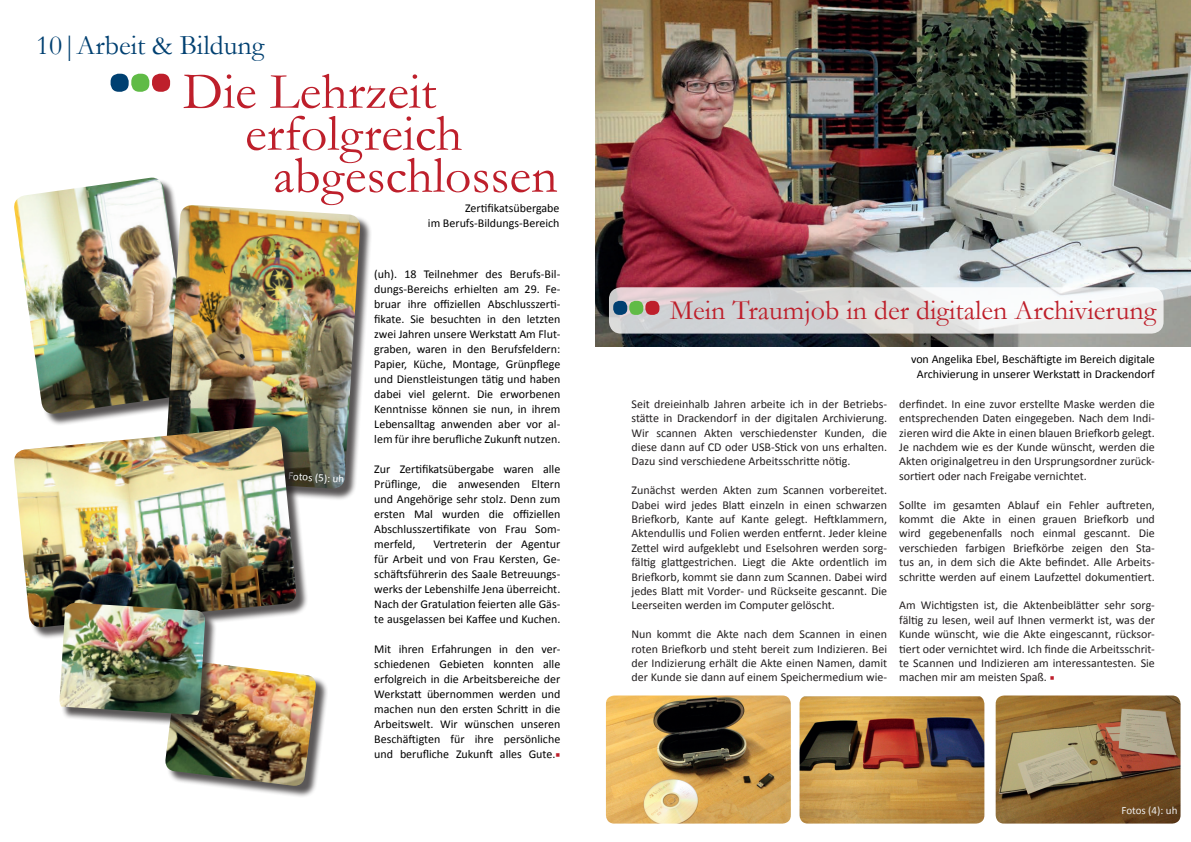
<style>
.page{position:relative;width:1191px;height:842px;background:#fff}
.page>*{position:absolute;margin:0;border:0;box-sizing:border-box;transform-origin:0 0}
.t1{font:52px "Garamond";color:#be1f2b}
.t2{font:28px "Garamond";color:#be1f2b}
.t3{font:28px "Garamond";color:#004071}
.t4{font:12px/14.4px "Calibri";color:#231f20;text-align:justify}
.t5{font:12px/15px "Calibri";color:#000;text-align:justify}
.t6{font:11px "Calibri";color:#eeeeef}
.t7{font:11px "Calibri";color:#fff}
.s1{font-family:"Minion Pro";color:#be1f2b}
</style>
<div class="page">
<div style="left:131px;top:74px;width:18px;height:18px;background:#60bb46;border-radius:8px"></div>
<div style="left:152px;top:74px;width:18px;height:18px;background:#be1f2b;border-radius:8px"></div>
<div style="left:111px;top:74px;width:18px;height:18px;background:#004071;border-radius:8px"></div>
<img style="left:596px;top:0;width:595px;height:347px">
<img style="left:606px;top:695px;width:185px;height:128px">
<img style="left:799px;top:696px;width:185px;height:127px">
<img style="left:995px;top:695px;width:185px;height:128px">
<svg style="left:609px;top:287px;width:554px;height:47px"></svg>
<div style="left:629px;top:301px;width:14px;height:14px;background:#60bb46;border-radius:6px"></div>
<div style="left:613px;top:301px;width:14px;height:14px;background:#004071;border-radius:6px"></div>
<div style="left:645px;top:301px;width:14px;height:14px;background:#be1f2b;border-radius:6px"></div>
<div style="left:16px;top:179px;width:187px;height:247px;background:#231f20;opacity:.75"></div>
<img style="left:14px;top:178px;width:178px;height:237px">
<div style="left:166px;top:206px;width:206px;height:295px;background:#231f20;opacity:.75"></div>
<img style="left:164px;top:205px;width:197px;height:284px">
<div style="left:167px;top:662px;width:161px;height:136px;background:#231f20;opacity:.75"></div>
<img style="left:165px;top:662px;width:152px;height:125px">
<div style="left:16px;top:428px;width:292px;height:211px;background:#231f20;opacity:.75"></div>
<img style="left:14px;top:426px;width:283px;height:202px">
<div style="left:61px;top:604px;width:156px;height:123px;background:#231f20;opacity:.75"></div>
<img style="left:59px;top:603px;width:147px;height:112px">
<h2 class="t3" style="left:36px;top:27px;width:230px">10|Arbeit &amp; Bildung</h2>
<h1 class="t1" style="left:183px;top:56px;width:254px">Die Lehrzeit</h1>
<h1 class="t1" style="left:245px;top:98px;width:219px">erfolgreich</h1>
<h1 class="t1" style="left:273px;top:140px;width:286px">abgeschlossen</h1>
<p class="t5" style="left:428px;top:200px;width:133px;text-align:right">Zertifikatsübergabe<br>im Berufs-Bildungs-Bereich</p>
<p class="t7" style="left:288px;top:469px;width:58px;rotate:3deg">Fotos (5): uh</p>
<p class="t5" style="left:374px;top:267px;width:187px">(uh). 18 Teilnehmer des Berufs-Bil&shy;dungs-Bereichs erhielten am 29. Fe&shy;bruar ihre offiziellen Abschlusszerti&shy;fikate. Sie besuchten in den letzten zwei Jahren unsere Werkstatt Am Flut&shy;graben, waren in den Berufsfeldern:<br>Papier, Küche, Montage, Grünpflege und Dienstleistungen tätig und haben dabei viel gelernt. Die erworbenen Kenntnisse können sie nun, in ihrem Lebensalltag anwenden aber vor al&shy;lem für ihre berufliche Zukunft nutzen.</p>
<p class="t5" style="left:374px;top:462px;width:187px">Zur Zertifikatsübergabe waren alle Prüflinge, die anwesenden Eltern und Angehörige sehr stolz. Denn zum ersten Mal wurden die offiziellen Abschlusszertifikate von Frau Som&shy;merfeld,</p>
<p class="t5" style="left:374px;top:537px;width:187px;text-indent:59px">Vertreterin der Agentur für Arbeit und von Frau Kersten, Ge&shy;schäftsführerin des Saale Betreuungs&shy;werks der Lebenshilfe Jena überreicht.<br>Nach der Gratulation feierten alle Gäs&shy;te ausgelassen bei Kaffee und Kuchen.</p>
<p class="t5" style="left:374px;top:642px;width:187px">Mit ihren Erfahrungen in den ver&shy;schiedenen Gebieten konnten alle erfolgreich in die Arbeitsbereiche der Werkstatt übernommen werden und machen nun den ersten Schritt in die Arbeitswelt. Wir wünschen unseren Beschäftigten für ihre persönliche und berufliche Zukunft alles Gute.<span class="s1">■</span></p>
<h2 class="t2" style="left:670px;top:292px;width:488px">Mein Traumjob in der digitalen Archivierung</h2>
<p class="t4" style="left:631px;top:397px;width:257px">Seit dreieinhalb Jahren arbeite ich in der Betriebs&shy;stätte in Drackendorf in der digitalen Archivierung.<br>Wir scannen Akten verschiedenster Kunden, die diese dann auf CD oder USB-Stick von uns erhalten.<br>Dazu sind verschiedene Arbeitsschritte nötig.</p>
<p class="t4" style="left:631px;top:483px;width:257px">Zunächst werden Akten zum Scannen vorbereitet.<br>Dabei wird jedes Blatt einzeln in einen schwarzen Briefkorb, Kante auf Kante gelegt. Heftklammern, Aktendullis und Folien werden entfernt. Jeder kleine Zettel wird aufgeklebt und Eselsohren werden sorg&shy;fältig glattgestrichen. Liegt die Akte ordentlich im Briefkorb, kommt sie dann zum Scannen. Dabei wird jedes Blatt mit Vorder- und Rückseite gescannt. Die Leerseiten werden im Computer gelöscht.</p>
<p class="t4" style="left:631px;top:627px;width:257px">Nun kommt die Akte nach dem Scannen in einen roten Briefkorb und steht bereit zum Indizieren. Bei der Indizierung erhält die Akte einen Namen, damit der Kunde sie dann auf einem Speichermedium wie-</p>
<p class="t5" style="left:911px;top:352px;width:245px;text-align:center">von Angelika Ebel, Beschäftigte im Bereich digitale<br>Archivierung in unserer Werkstatt in Drackendorf</p>
<p class="t4" style="left:899px;top:397px;width:257px">derfindet. In eine zuvor erstellte Maske werden die entsprechenden Daten eingegeben. Nach dem Indi&shy;zieren wird die Akte in einen blauen Briefkorb gelegt.<br>Je nachdem wie es der Kunde wünscht, werden die Akten originalgetreu in den Ursprungsordner zurück&shy;sortiert oder nach Freigabe vernichtet.</p>
<p class="t4" style="left:899px;top:497px;width:257px">Sollte im gesamten Ablauf ein Fehler auftreten, kommt die Akte in einen grauen Briefkorb und wird gegebenenfalls noch einmal gescannt. Die verschieden farbigen Briefkörbe zeigen den Sta&shy;tus an, in dem sich die Akte befindet. Alle Arbeits&shy;schritte werden auf einem Laufzettel dokumentiert.</p>
<p class="t4" style="left:899px;top:598px;width:257px">Am Wichtigsten ist, die Aktenbeiblätter sehr sorg&shy;fältig zu lesen, weil auf Ihnen vermerkt ist, was der Kunde wünscht, wie die Akte eingescannt, rücksor&shy;tiert oder vernichtet wird. Ich finde die Arbeitsschrit&shy;te Scannen und Indizieren am interessantesten. Sie machen mir am meisten Spaß. <span class="s1">■</span></p>
<p class="t6" style="left:1121px;top:804px;width:58px">Fotos (4): uh</p>
</div>
